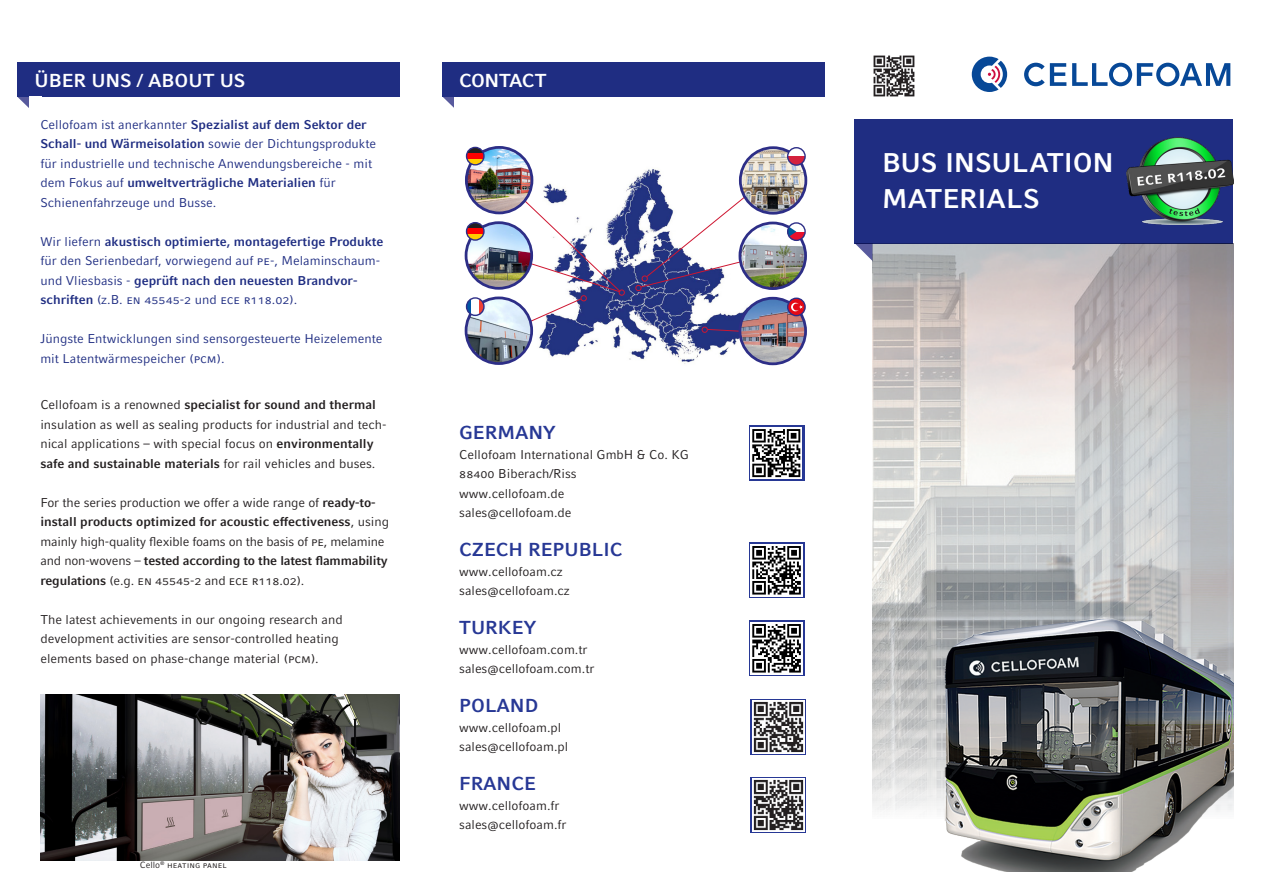
<style>
.page{position:relative;width:1263px;height:893px;background:#fff}
.page>*{position:absolute;margin:0;border:0;box-sizing:border-box;transform-origin:0 0}
.Überschrift{font:700 27px "Compatil Fact LT Pro";letter-spacing:-.005em;color:#fff}
.t1{font:700 18.75px "Compatil Fact LT Pro";color:#273895}
.Überschrift-2{font:700 18.75px "Compatil Fact LT Pro";letter-spacing:-.005em;color:#fff}
.Überschrift-3{font:700 18.75px "Compatil Fact LT Pro";letter-spacing:-.03em;color:#fff}
.t2{font:12.75px/19.5px "Compatil Fact LT Pro";color:#231f20}
.t3{font:12.75px/19.5px "Compatil Fact LT Pro";color:#1f2d82}
.Aufzählungen{font:9px "Compatil Fact LT Pro";color:#231f20}
.s1{font-weight:700}
</style>
<div class="page">
<svg style="left:855px;top:243px;width:18px;height:30px"></svg>
<svg style="left:442px;top:96px;width:12px;height:12px"></svg>
<svg style="left:17px;top:96px;width:12px;height:12px"></svg>
<svg style="left:972px;top:57px;width:35px;height:35px"></svg>
<svg style="left:1024px;top:63px;width:42px;height:23px"></svg>
<svg style="left:1072px;top:63px;width:158px;height:23px"></svg>
<img style="left:873px;top:243px;width:360px;height:567px">
<div style="left:855px;top:119px;width:378px;height:124px;background:#1f2d82"></div>
<div style="left:442px;top:62px;width:383px;height:34px;background:#1f2d82"></div>
<div style="left:17px;top:62px;width:383px;height:34px;background:#1f2d82"></div>
<img style="left:924px;top:604px;width:309px;height:268px">
<img style="left:40px;top:694px;width:360px;height:166px">
<img style="left:873px;top:56px;width:42px;height:41px">
<img style="left:1127px;top:137px;width:106px;height:87px">
<img style="left:539px;top:169px;width:233px;height:197px">
<div style="left:619px;top:289px;width:6px;height:7px;border:1px solid #ce1631;border-radius:50%"></div>
<svg style="left:517px;top:193px;width:104px;height:134px"></svg>
<svg style="left:635px;top:192px;width:116px;height:99px"></svg>
<svg style="left:702px;top:327px;width:36px;height:6px"></svg>
<img style="left:466px;top:147px;width:66px;height:66px;border-radius:33px">
<div style="left:465px;top:146px;width:68px;height:68px;border:3px solid #2d2e87;border-radius:50%"></div>
<img style="left:466px;top:223px;width:66px;height:65px;border-radius:32px">
<div style="left:465px;top:221px;width:68px;height:69px;border:3px solid #2d2e87;border-radius:50%"></div>
<img style="left:466px;top:298px;width:66px;height:66px;border-radius:33px">
<div style="left:465px;top:297px;width:68px;height:68px;border:3px solid #2d2e87;border-radius:50%"></div>
<svg style="left:467px;top:147px;width:17px;height:6px"></svg>
<svg style="left:468px;top:159px;width:16px;height:6px"></svg>
<div style="left:467px;top:153px;width:17px;height:6px;background:#f00"></div>
<div style="left:466px;top:147px;width:19px;height:19px;border:1px solid #2d2e87;border-radius:50%"></div>
<svg style="left:467px;top:223px;width:17px;height:5px"></svg>
<svg style="left:468px;top:234px;width:16px;height:6px"></svg>
<div style="left:467px;top:228px;width:17px;height:6px;background:#f00"></div>
<div style="left:466px;top:222px;width:19px;height:19px;border:1px solid #2d2e87;border-radius:50%"></div>
<svg style="left:479px;top:299px;width:5px;height:15px"></svg>
<svg style="left:466px;top:299px;width:5px;height:15px"></svg>
<div style="left:471px;top:299px;width:8px;height:15px;background:#fff"></div>
<div style="left:466px;top:297px;width:19px;height:19px;border:1px solid #2d2e87;border-radius:50%"></div>
<img style="left:740px;top:150px;width:66px;height:63px">
<div style="left:739px;top:146px;width:68px;height:69px;border:3px solid #2d2e87;border-radius:50%"></div>
<img style="left:740px;top:223px;width:65px;height:66px;border-radius:33px">
<div style="left:738px;top:222px;width:69px;height:68px;border:3px solid #2d2e87;border-radius:50%"></div>
<img style="left:740px;top:298px;width:65px;height:66px;border-radius:33px">
<div style="left:738px;top:297px;width:69px;height:68px;border:3px solid #2d2e87;border-radius:50%"></div>
<svg style="left:788px;top:148px;width:17px;height:8px"></svg>
<svg style="left:788px;top:156px;width:17px;height:9px"></svg>
<div style="left:787px;top:147px;width:19px;height:19px;border:1px solid #2d2e87;border-radius:50%"></div>
<svg style="left:796px;top:232px;width:8px;height:8px"></svg>
<svg style="left:796px;top:224px;width:8px;height:8px"></svg>
<svg style="left:788px;top:224px;width:8px;height:16px"></svg>
<div style="left:787px;top:222px;width:19px;height:19px;border:1px solid #2d2e87;border-radius:50%"></div>
<svg style="left:788px;top:298px;width:17px;height:18px"></svg>
<svg style="left:791px;top:303px;width:12px;height:8px"></svg>
<div style="left:787px;top:298px;width:19px;height:18px;border:1px solid #2d2e87;border-radius:50%"></div>
<div style="left:749px;top:425px;width:55px;height:56px;background:#273895"></div>
<div style="left:749px;top:542px;width:55px;height:56px;background:linear-gradient(to right,#fff,#fff)"></div>
<div style="left:749px;top:620px;width:55px;height:56px;background:linear-gradient(to right,#fff,#fff)"></div>
<svg style="left:750px;top:427px;width:52px;height:52px"></svg>
<svg style="left:752px;top:429px;width:48px;height:48px;background:#727272"></svg>
<div style="left:750px;top:544px;width:53px;height:52px;background:#fff"></div>
<svg style="left:752px;top:546px;width:49px;height:49px"></svg>
<div style="left:750px;top:622px;width:53px;height:52px;background:#fff"></div>
<svg style="left:752px;top:624px;width:49px;height:49px"></svg>
<div style="left:750px;top:699px;width:56px;height:56px;background:linear-gradient(to right,#fff,#fff)"></div>
<div style="left:750px;top:777px;width:56px;height:56px;background:linear-gradient(to right,#fff,#fff)"></div>
<img style="left:752px;top:701px;width:52px;height:52px">
<img style="left:752px;top:779px;width:52px;height:52px">
<p class="Überschrift-2" style="left:35px;top:70px;width:212px">ÜBER UNS / ABOUT US</p>
<p class="Überschrift-3" style="left:459px;top:70px;width:89px">CONTACT</p>
<p class="t3" style="left:40px;top:114px;width:337px">Cellofoam ist anerkannter <span class="s1">Spezialist auf dem Sektor der Schall- und Wärmeisolation</span> sowie der Dichtungsprodukte für industrielle und technische Anwendungsbereiche - mit dem Fokus auf <span class="s1">umweltverträgliche Materialien</span> für Schienenfahrzeuge und Busse.</p>
<p class="t3" style="left:40px;top:231px;width:345px">Wir liefern <span class="s1">akustisch optimierte, montagefertige Produkte </span>für den Serienbedarf, vorwiegend auf pe-, Melaminschaum&shy;und Vliesbasis - <span class="s1">geprüft nach den neuesten Brandvor&shy;schriften</span> (z.B. en 45545-2 und ece r118.02).</p>
<p class="t3" style="left:40px;top:329px;width:344px">Jüngste Entwicklungen sind sensorgesteuerte Heizelemente mit Latentwärmespeicher (pcm).</p>
<p class="t2" style="left:40px;top:395px;width:348px">Cellofoam is a renowned <span class="s1">specialist for sound and thermal </span>insulation as well as sealing products for industrial and tech&shy;nical applications – with special focus on <span class="s1">environmentally safe and sustainable materials</span> for rail vehicles and buses.</p>
<p class="t2" style="left:40px;top:493px;width:350px">For the series production we offer a wide range of <span class="s1">ready-to&shy;install products optimized for acoustic effectiveness</span>, using mainly high-quality flexible foams on the basis of pe, melamine and non-wovens – <span class="s1">tested according to the latest flammability regulations</span> (e.g. en 45545-2 and ece r118.02).</p>
<p class="t2" style="left:40px;top:610px;width:304px">The latest achievements in our ongoing research and development activities are sensor-controlled heating</p>
<p class="t2" style="left:40px;top:649px;width:280px">elements based on phase-change material (pcm).</p>
<p class="t1" style="left:459px;top:422px;width:98px">GERMANY</p>
<p class="t2" style="left:459px;top:445px;width:231px">Cellofoam International GmbH &amp; Co. KG</p>
<p class="t2" style="left:459px;top:464px;width:119px">88400 Biberach/Riss</p>
<p class="t2" style="left:459px;top:484px;width:107px">www.cellofoam.de</p>
<p class="t2" style="left:459px;top:503px;width:114px">sales@cellofoam.de</p>
<p class="t1" style="left:459px;top:539px;width:165px">CZECH REPUBLIC</p>
<p class="t2" style="left:459px;top:562px;width:105px">www.cellofoam.cz</p>
<p class="t2" style="left:459px;top:581px;width:112px">sales@cellofoam.cz</p>
<p class="t1" style="left:459px;top:617px;width:78px">TURKEY</p>
<p class="t2" style="left:459px;top:640px;width:130px">www.cellofoam.com.tr</p>
<p class="t2" style="left:459px;top:659px;width:137px">sales@cellofoam.com.tr</p>
<p class="t1" style="left:459px;top:695px;width:81px">POLAND</p>
<p class="t2" style="left:459px;top:718px;width:104px">www.cellofoam.pl</p>
<p class="t2" style="left:459px;top:737px;width:111px">sales@cellofoam.pl</p>
<p class="t1" style="left:459px;top:773px;width:78px">FRANCE</p>
<p class="t2" style="left:459px;top:796px;width:102px">www.cellofoam.fr</p>
<p class="t2" style="left:459px;top:815px;width:109px">sales@cellofoam.fr</p>
<p class="Aufzählungen" style="left:140px;top:859px;width:88px">Cello<sup>®</sup> Heating Panel</p>
<p class="Überschrift" style="left:882px;top:147px;width:233px">BUS INSULATION</p>
<p class="Überschrift" style="left:882px;top:183px;width:159px">MATERIALS</p>
</div>
